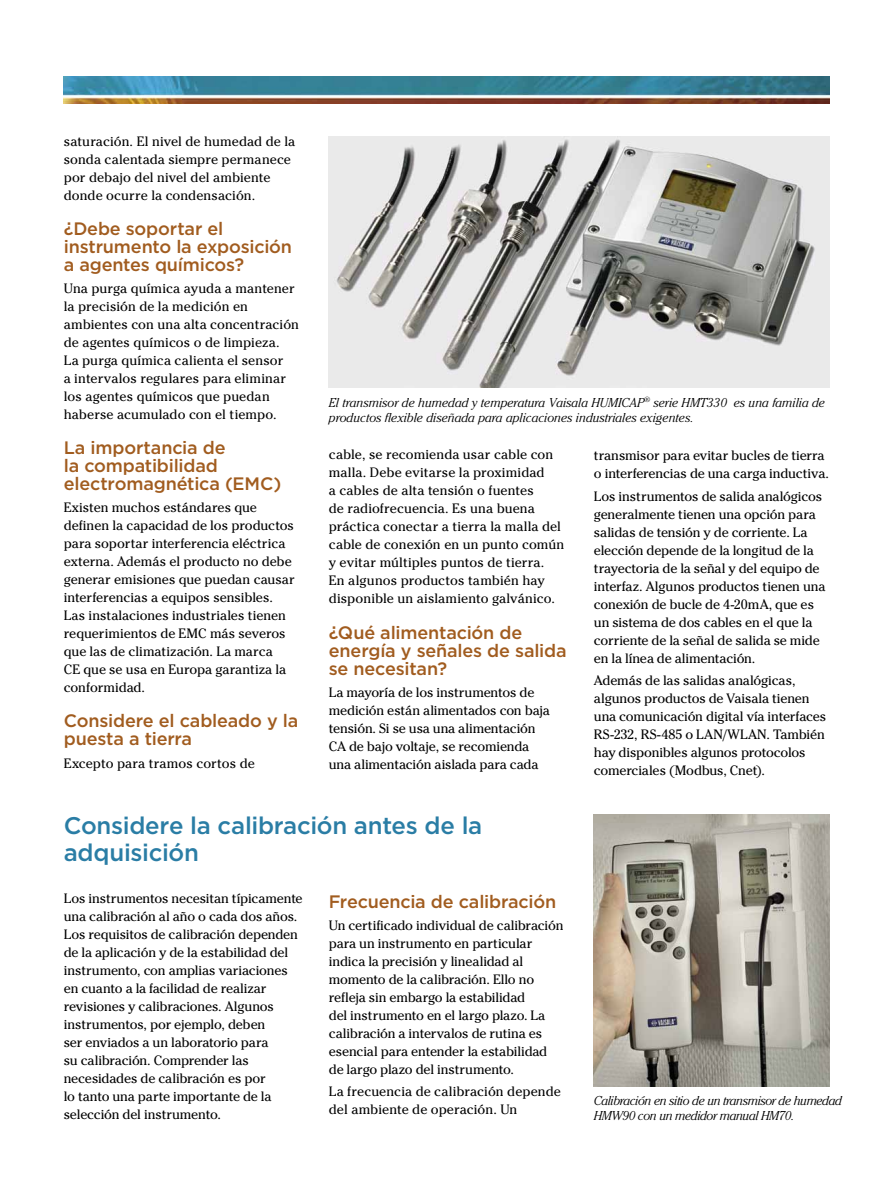
<style>
.page{position:relative;width:893px;height:1191px;background:#fff}
.page>*{position:absolute;margin:0;border:0;box-sizing:border-box;transform-origin:0 0}
.t1{font:500 24px/27px "Gotham";letter-spacing:-.015em;color:#2a7da5}
.t2{font:500 18px/18px "Gotham";letter-spacing:-.01em;color:#a15c1f}
.t3{font:13.5px/18px "Cheltenham Std";letter-spacing:-.01em;color:#000}
.t4{font:italic 300 12.75px/15px "Cheltenham Std";color:#000}
.t5{font:italic 300 12.75px/15px "Cheltenham Std";letter-spacing:-.03em;color:#000}
</style>
<div class="page">
<img style="left:64px;top:77px;width:765px;height:27px">
<img style="left:329px;top:136px;width:500px;height:252px">
<img style="left:594px;top:814px;width:235px;height:272px">
<p class="t3" style="left:64px;top:132px;width:233px">saturación. El nivel de humedad de la sonda calentada siempre permanece por debajo del nivel del ambiente donde ocurre la condensación.</p>
<h2 class="t2" style="left:64px;top:219px;width:230px">¿Debe soportar el instrumento la exposición a agentes químicos?</h2>
<p class="t3" style="left:64px;top:279px;width:237px">Una purga química ayuda a mantener la precisión de la medición en ambientes con una alta concentración de agentes químicos o de limpieza.<br>La purga química calienta el sensor<br>a intervalos regulares para eliminar los agentes químicos que puedan haberse acumulado con el tiempo.</p>
<h2 class="t2" style="left:64px;top:438px;width:219px">La importancia de<br>la compatibilidad electromagnética (EMC)</h2>
<p class="t3" style="left:64px;top:499px;width:232px">Existen muchos estándares que definen la capacidad de los productos para soportar interferencia eléctrica externa. Además el producto no debe generar emisiones que puedan causar interferencias a equipos sensibles.<br>Las instalaciones industriales tienen requerimientos de EMC más severos que las de climatización. La marca<br>CE que se usa en Europa garantiza la conformidad.</p>
<h2 class="t2" style="left:64px;top:712px;width:236px">Considere el cableado y la puesta a tierra</h2>
<p class="t3" style="left:64px;top:754px;width:193px">Excepto para tramos cortos de</p>
<p class="t4" style="left:329px;top:395px;width:498px">El transmisor de humedad y temperatura Vaisala HUMICAP<sup>®</sup> serie HMT330 es una familia de productos flexible diseñada para aplicaciones industriales exigentes.</p>
<p class="t3" style="left:329px;top:446px;width:237px">cable, se recomienda usar cable con malla. Debe evitarse la proximidad<br>a cables de alta tensión o fuentes<br>de radiofrecuencia. Es una buena práctica conectar a tierra la malla del cable de conexión en un punto común y evitar múltiples puntos de tierra.<br>En algunos productos también hay disponible un aislamiento galvánico.</p>
<h2 class="t2" style="left:329px;top:623px;width:239px">¿Qué alimentación de energía y señales de salida se necesitan?</h2>
<p class="t3" style="left:329px;top:683px;width:223px">La mayoría de los instrumentos de medición están alimentados con baja tensión. Si se usa una alimentación CA de bajo voltaje, se recomienda una alimentación aislada para cada</p>
<p class="t3" style="left:594px;top:447px;width:236px">transmisor para evitar bucles de tierra o interferencias de una carga inductiva.</p>
<p class="t3" style="left:594px;top:487px;width:233px">Los instrumentos de salida analógicos generalmente tienen una opción para salidas de tensión y de corriente. La elección depende de la longitud de la trayectoria de la señal y del equipo de interfaz. Algunos productos tienen una conexión de bucle de 4-20mA, que es un sistema de dos cables en el que la corriente de la señal de salida se mide en la línea de alimentación.</p>
<p class="t3" style="left:594px;top:671px;width:234px">Además de las salidas analógicas, algunos productos de Vaisala tienen una comunicación digital vía interfaces RS-232, RS-485 o LAN/WLAN. También hay disponibles algunos protocolos comerciales (Modbus, Cnet).</p>
<h1 class="t1" style="left:64px;top:811px;width:420px">Considere la calibración antes de la adquisición</h1>
<p class="t3" style="left:64px;top:889px;width:240px">Los instrumentos necesitan típicamente una calibración al año o cada dos años.<br>Los requisitos de calibración dependen de la aplicación y de la estabilidad del instrumento, con amplias variaciones en cuanto a la facilidad de realizar revisiones y calibraciones. Algunos instrumentos, por ejemplo, deben<br>ser enviados a un laboratorio para<br>su calibración. Comprender las necesidades de calibración es por<br>lo tanto una parte importante de la selección del instrumento.</p>
<h2 class="t2" style="left:329px;top:892px;width:229px">Frecuencia de calibración</h2>
<p class="t3" style="left:329px;top:916px;width:236px">Un certificado individual de calibración para un instrumento en particular indica la precisión y linealidad al momento de la calibración. Ello no refleja sin embargo la estabilidad<br>del instrumento en el largo plazo. La calibración a intervalos de rutina es esencial para entender la estabilidad de largo plazo del instrumento.</p>
<p class="t3" style="left:329px;top:1082px;width:233px">La frecuencia de calibración depende del ambiente de operación. Un</p>
<p class="t5" style="left:594px;top:1093px;width:249px">Calibración en sitio de un transmisor de humedad<br>HMW90 con un medidor manual HM70.</p>
</div>
